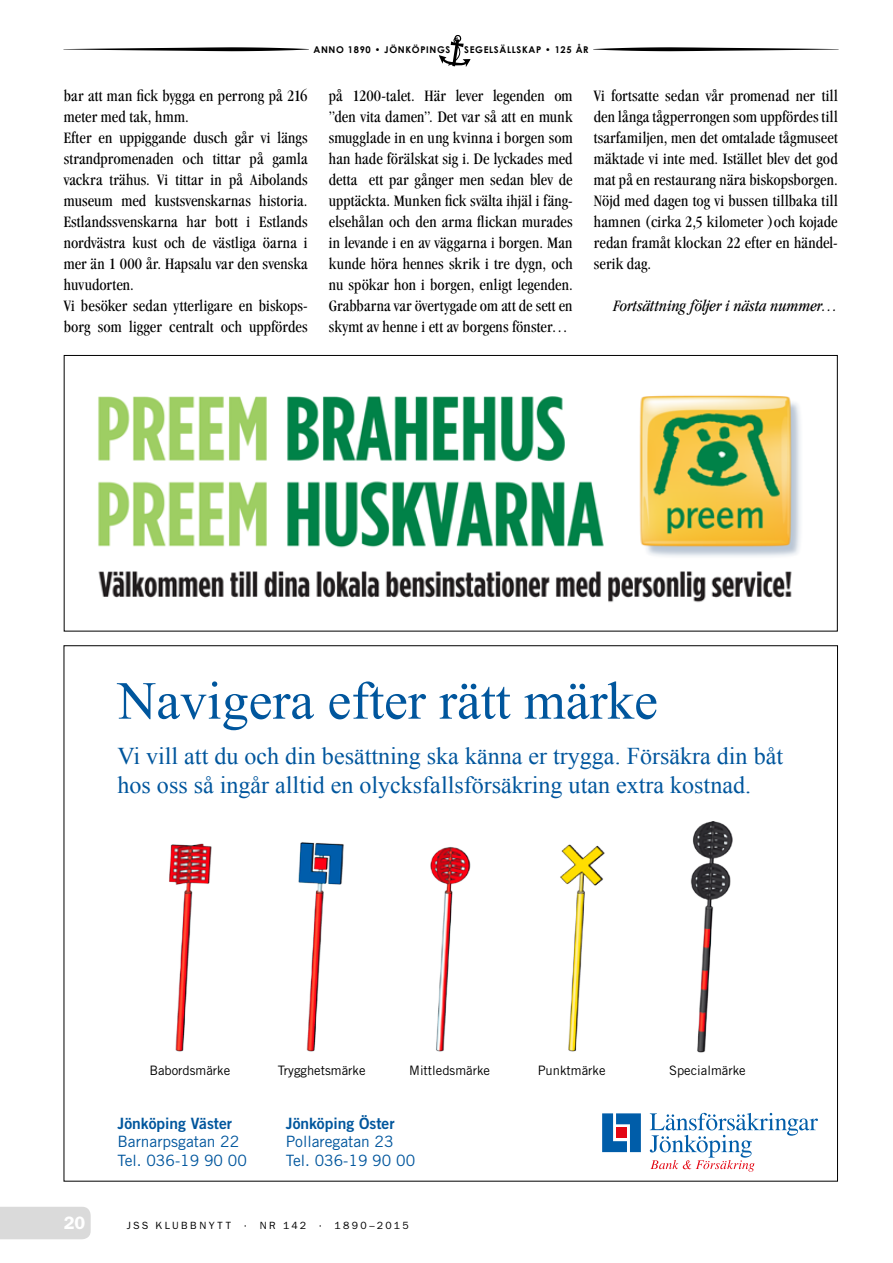
<style>
.page{position:relative;width:893px;height:1263px;background:#fff}
.page>*{position:absolute;margin:0;border:0;box-sizing:border-box;transform-origin:0 0}
.t1{font:53.55px "Times New Roman";color:#00569d}
.t2{font:24px/28.8px "Times New Roman";color:#00569d}
.t3{font:600 18px "Franklin Gothic";color:#fff}
.t4{font:condensed 16.5px/21px "Garamond";letter-spacing:.01em;color:#000;text-align:justify}
.t5{font:italic condensed 16.5px "Garamond";color:#000}
.t6{font:15.6px/18.8px "Trade Gothic LT Std";color:#00569d}
.t7{font:15.6px "Trade Gothic LT Std Bd 2";color:#00569d}
.t8{font:13.05px "Trade Gothic LT Std";color:#000}
.t9{font:10.5px "Franklin Gothic";letter-spacing:.215em;color:#000}
.t10{font:700 9.3px "Century Gothic";letter-spacing:.07em;color:#000}
</style>
<div class="page">
<div style="left:0;top:1207px;width:91px;height:32px;background:#dadada"></div>
<div style="left:454px;top:35px;width:7px;height:7px;border:1px solid #000;border-radius:50%"></div>
<svg style="left:439px;top:37px;width:32px;height:30px"></svg>
<svg style="left:63px;top:47px;width:246px;height:4px"></svg>
<svg style="left:593px;top:47px;width:246px;height:4px"></svg>
<svg style="left:169px;top:821px;width:649px;height:351px"></svg>
<img style="left:98px;top:395px;width:703px;height:208px">
<p class="t10" style="left:313px;top:44px;width:138px">ANNO 1890 • JÖNKÖPINGS</p>
<p class="t10" style="left:464px;top:44px;width:126px">SEGELSÄLLSKAP • 125 ÅR</p>
<p class="t4" style="left:64px;top:85px;width:245px;text-align:left">bar att man fick bygga en perrong på 216 meter med tak, hmm.<br>Efter en uppiggande dusch går vi längs strandpromenaden och tittar på gamla vackra trähus. Vi tittar in på Aibolands museum med kustsvenskarnas historia.<br>Estlandssvenskarna har bott i Estlands nordvästra kust och de västliga öarna i mer än 1 000 år. Hapsalu var den svenska huvudorten.<br>Vi besöker sedan ytterligare en biskops&shy;borg som ligger centralt och uppfördes</p>
<p class="t4" style="left:329px;top:85px;width:245px">på 1200-talet. Här lever legenden om ”den vita damen”. Det var så att en munk smugglade in en ung kvinna i borgen som han hade förälskat sig i. De lyckades med detta ett par gånger men sedan blev de upptäckta. Munken fick svälta ihjäl i fäng&shy;elsehålan och den arma flickan murades in levande i en av väggarna i borgen. Man kunde höra hennes skrik i tre dygn, och nu spökar hon i borgen, enligt legenden.<br>Grabbarna var övertygade om att de sett en skymt av henne i ett av borgens fönster…</p>
<p class="t4" style="left:594px;top:86px;width:245px">Vi fortsatte sedan vår promenad ner till den långa tågperrongen som uppfördes till tsarfamiljen, men det omtalade tågmuseet mäktade vi inte med. Istället blev det god mat på en restaurang nära biskopsborgen.<br>Nöjd med dagen tog vi bussen tillbaka till hamnen (cirka 2,5 kilometer )och kojade redan framåt klockan 22 efter en händel&shy;serik dag.</p>
<p class="t5" style="left:614px;top:297px;width:226px">Fortsättning följer i nästa nummer…</p>
<h1 class="t1" style="left:118px;top:665px;width:542px">Navigera efter rätt märke</h1>
<h2 class="t2" style="left:118px;top:741px;width:667px">Vi vill att du och din besättning ska känna er trygga. Försäkra din båt hos oss så ingår alltid en olycksfallsförsäkring utan extra kostnad.</h2>
<p class="t8" style="left:149px;top:1063px;width:82px">Babordsmärke</p>
<p class="t8" style="left:278px;top:1063px;width:89px">Trygghetsmärke</p>
<p class="t8" style="left:409px;top:1063px;width:82px">Mittledsmärke</p>
<p class="t8" style="left:538px;top:1063px;width:69px">Punktmärke</p>
<p class="t8" style="left:669px;top:1063px;width:78px">Specialmärke</p>
<p class="t7" style="left:118px;top:1113px;width:116px">Jönköping Väster</p>
<p class="t6" style="left:118px;top:1132px;width:131px">Barnarpsgatan 22<br>Tel. 036-19 90 00</p>
<p class="t7" style="left:286px;top:1113px;width:110px">Jönköping Öster</p>
<p class="t6" style="left:286px;top:1132px;width:131px">Pollaregatan 23<br>Tel. 036-19 90 00</p>
<p class="t3" style="left:64px;top:1212px;width:23px">20</p>
<p class="t9" style="left:127px;top:1219px;width:283px">JSS KLUBBNYTT · NR 142 · 1890–2015</p>
</div>
